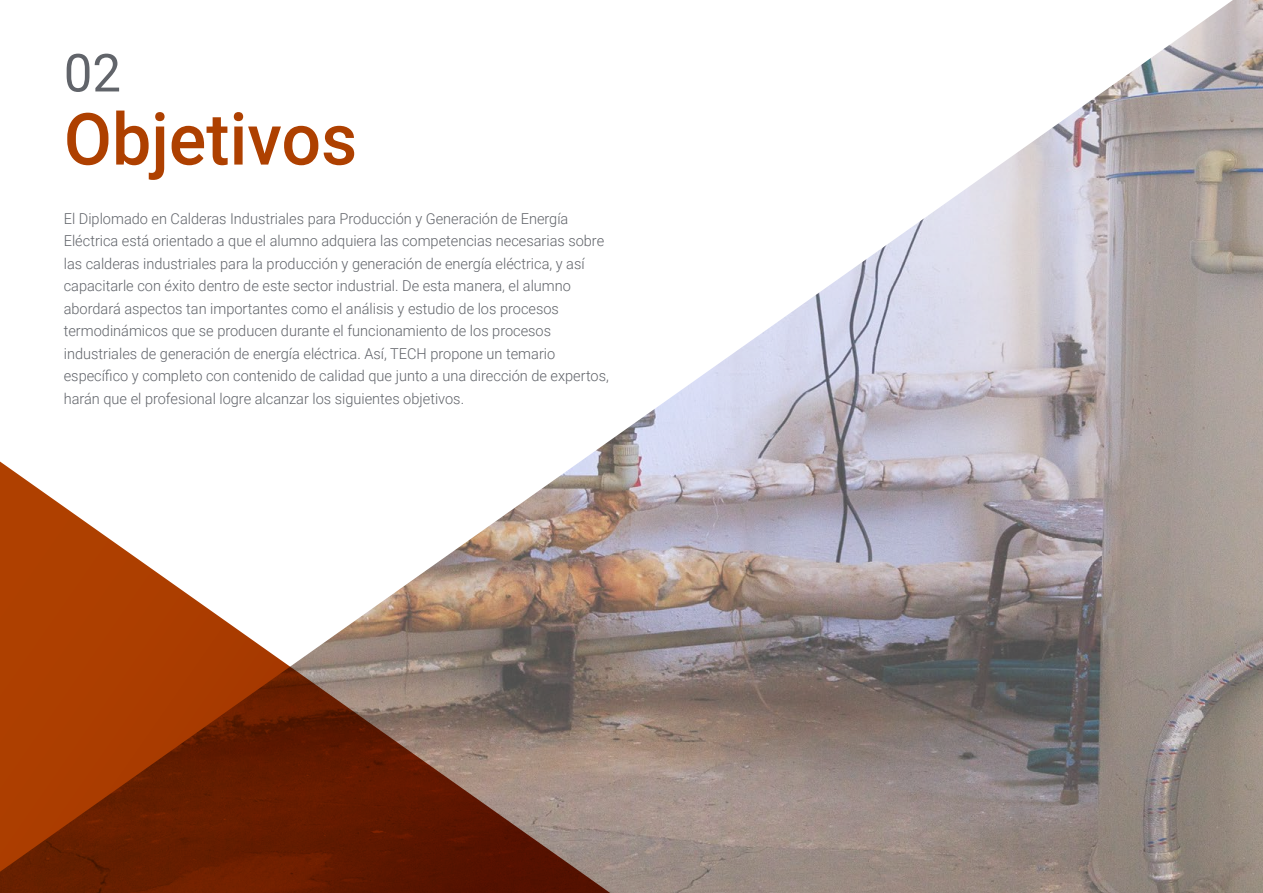
<style>
.page{position:relative;width:1263px;height:893px;background:#fff}
.page>*{position:absolute;margin:0;border:0;box-sizing:border-box;transform-origin:0 0}
.t1{font:500 72px "Roboto";color:#ae4000}
.t2{font:52.5px "Roboto";color:#61646a}
.t3{font:300 15px/22.5px "Roboto";color:#61646a}
</style>
<div class="page">
<img style="left:602px;top:0;width:661px;height:893px">
<svg style="left:0;top:446px;width:640px;height:447px"></svg>
<h2 class="t2" style="left:64px;top:36px;width:59px">02</h2>
<h1 class="t1" style="left:64px;top:89px;width:295px">Objetivos</h1>
<p class="t3" style="left:64px;top:207px;width:546px">El Diplomado en Calderas Industriales para Producción y Generación de Energía Eléctrica está orientado a que el alumno adquiera las competencias necesarias sobre las calderas industriales para la producción y generación de energía eléctrica, y así capacitarle con éxito dentro de este sector industrial. De esta manera, el alumno abordará aspectos tan importantes como el análisis y estudio de los procesos termodinámicos que se producen durante el funcionamiento de los procesos industriales de generación de energía eléctrica. Así, TECH propone un temario específico y completo con contenido de calidad que junto a una dirección de expertos, harán que el profesional logre alcanzar los siguientes objetivos.</p>
</div>
